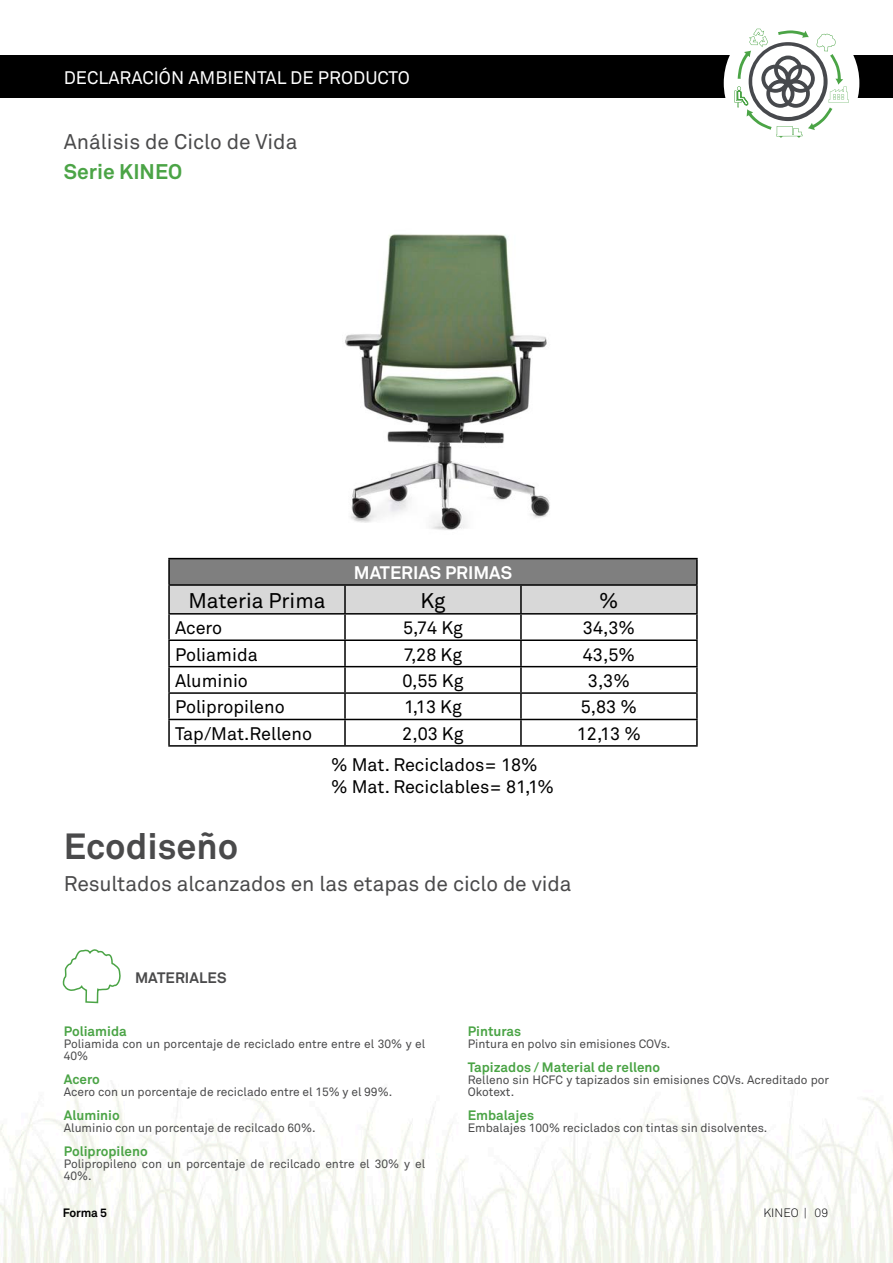
<style>
.page{position:relative;width:893px;height:1263px;background:#fff}
.page>*{position:absolute;margin:0;border:0;box-sizing:border-box;transform-origin:0 0}
.t1{font:700 36px "Akkurat";color:#4a4a4b}
.t2{font:21px "Akkurat";color:#4a4a4b}
.t3{font:21px "Akkurat";color:#000}
.t4{font:700 21px "Akkurat";color:#4ba446}
.t5{font:18px/21.6px "Akkurat";color:#000}
.t6{font:18px "Akkurat";color:#fff}
.t7{font:700 18px "Akkurat";color:#fff}
.t8{font:700 15px "Akkurat";letter-spacing:.005em;color:#4a4a4b}
.t9{font:700 13.5px "Akkurat";color:#4ba446}
.t10{font:12px/12px "Akkurat";color:#4a4a4b}
.t11{font:300 12px "Akkurat";color:#000}
.t12{font:700 12px "Akkurat";letter-spacing:-.02em;color:#000}
</style>
<div class="page">
<img style="left:0;top:1080px;width:893px;height:183px">
<svg style="left:62px;top:949px;width:59px;height:55px"></svg>
<div style="left:0;top:55px;width:893px;height:43px;background:#000"></div>
<div style="left:724px;top:15px;width:135px;height:136px;background:#fff;border-radius:50%"></div>
<svg style="left:735px;top:29px;width:114px;height:109px"></svg>
<img style="left:345px;top:234px;width:205px;height:296px">
<div style="left:169px;top:559px;width:528px;height:26px;background:#7f7f7f"></div>
<div style="left:170px;top:586px;width:526px;height:27px;background:#d8d8d8"></div>
<hr style="left:168px;top:586px;width:2px;height:27px;background:#000">
<hr style="left:344px;top:586px;width:2px;height:27px;background:#000">
<hr style="left:520px;top:586px;width:2px;height:27px;background:#000">
<hr style="left:696px;top:586px;width:2px;height:27px;background:#000">
<hr style="left:168px;top:613px;width:177px;height:2px;background:#000">
<hr style="left:168px;top:615px;width:2px;height:24px;background:#000">
<hr style="left:345px;top:613px;width:176px;height:2px;background:#000">
<hr style="left:344px;top:615px;width:2px;height:24px;background:#000">
<hr style="left:521px;top:613px;width:177px;height:2px;background:#000">
<hr style="left:520px;top:615px;width:2px;height:24px;background:#000">
<hr style="left:696px;top:615px;width:2px;height:24px;background:#000">
<hr style="left:168px;top:639px;width:177px;height:2px;background:#000">
<hr style="left:168px;top:641px;width:2px;height:25px;background:#000">
<hr style="left:345px;top:639px;width:176px;height:2px;background:#000">
<hr style="left:344px;top:641px;width:2px;height:25px;background:#000">
<hr style="left:521px;top:639px;width:177px;height:2px;background:#000">
<hr style="left:520px;top:641px;width:2px;height:25px;background:#000">
<hr style="left:696px;top:641px;width:2px;height:25px;background:#000">
<hr style="left:168px;top:666px;width:177px;height:1px;background:#000">
<hr style="left:168px;top:667px;width:2px;height:25px;background:#000">
<hr style="left:345px;top:666px;width:176px;height:1px;background:#000">
<hr style="left:344px;top:667px;width:2px;height:25px;background:#000">
<hr style="left:521px;top:666px;width:177px;height:1px;background:#000">
<hr style="left:520px;top:667px;width:2px;height:25px;background:#000">
<hr style="left:696px;top:667px;width:2px;height:25px;background:#000">
<hr style="left:168px;top:692px;width:177px;height:2px;background:#000">
<hr style="left:168px;top:694px;width:2px;height:25px;background:#000">
<hr style="left:345px;top:692px;width:176px;height:2px;background:#000">
<hr style="left:344px;top:694px;width:2px;height:25px;background:#000">
<hr style="left:521px;top:692px;width:177px;height:2px;background:#000">
<hr style="left:520px;top:694px;width:2px;height:25px;background:#000">
<hr style="left:696px;top:694px;width:2px;height:25px;background:#000">
<hr style="left:168px;top:719px;width:177px;height:1px;background:#000">
<hr style="left:168px;top:720px;width:2px;height:25px;background:#000">
<hr style="left:345px;top:719px;width:176px;height:1px;background:#000">
<hr style="left:344px;top:720px;width:2px;height:25px;background:#000">
<hr style="left:521px;top:719px;width:177px;height:1px;background:#000">
<hr style="left:520px;top:720px;width:2px;height:25px;background:#000">
<hr style="left:696px;top:720px;width:2px;height:25px;background:#000">
<hr style="left:168px;top:745px;width:177px;height:2px;background:#000">
<hr style="left:345px;top:745px;width:176px;height:2px;background:#000">
<hr style="left:521px;top:745px;width:177px;height:2px;background:#000">
<hr style="left:168px;top:559px;width:2px;height:25px;background:#000">
<hr style="left:696px;top:559px;width:2px;height:25px;background:#000">
<hr style="left:168px;top:558px;width:177px;height:1px;background:#000">
<hr style="left:345px;top:558px;width:176px;height:1px;background:#000">
<hr style="left:521px;top:558px;width:177px;height:1px;background:#000">
<hr style="left:168px;top:584px;width:177px;height:2px;background:#000">
<hr style="left:345px;top:584px;width:176px;height:2px;background:#000">
<hr style="left:521px;top:584px;width:177px;height:2px;background:#000">
<h3 class="t6" style="left:64px;top:66px;width:347px">DECLARACIÓN AMBIENTAL DE PRODUCTO</h3>
<h2 class="t2" style="left:64px;top:128px;width:235px">Análisis de Ciclo de Vida</h2>
<h2 class="t4" style="left:64px;top:158px;width:120px">Serie KINEO</h2>
<h3 class="t7" style="left:354px;top:561px;width:160px">MATERIAS PRIMAS</h3>
<h2 class="t3" style="left:188px;top:587px;width:139px">Materia Prima</h2>
<h2 class="t3" style="left:420px;top:587px;width:27px">Kg</h2>
<h2 class="t3" style="left:599px;top:587px;width:21px">%</h2>
<h3 class="t5" style="left:175px;top:617px;width:49px">Acero</h3>
<h3 class="t5" style="left:403px;top:617px;width:61px">5,74 Kg</h3>
<h3 class="t5" style="left:583px;top:617px;width:54px">34,3%</h3>
<h3 class="t5" style="left:175px;top:643px;width:84px">Poliamida</h3>
<h3 class="t5" style="left:404px;top:643px;width:60px">7,28 Kg</h3>
<h3 class="t5" style="left:583px;top:643px;width:54px">43,5%</h3>
<h3 class="t5" style="left:175px;top:670px;width:75px">Aluminio</h3>
<h3 class="t5" style="left:402px;top:670px;width:62px">0,55 Kg</h3>
<h3 class="t5" style="left:588px;top:670px;width:43px">3,3%</h3>
<h3 class="t5" style="left:175px;top:696px;width:111px">Polipropileno</h3>
<h3 class="t5" style="left:404px;top:696px;width:59px">1,13 Kg</h3>
<h3 class="t5" style="left:581px;top:696px;width:58px">5,83 %</h3>
<h3 class="t5" style="left:175px;top:722px;width:139px">Tap/Mat.Relleno</h3>
<h3 class="t5" style="left:402px;top:722px;width:63px">2,03 Kg</h3>
<h3 class="t5" style="left:577px;top:722px;width:66px">12,13 %</h3>
<h3 class="t5" style="left:331px;top:754px;width:224px">% Mat. Reciclados= 18% % Mat. Reciclables= 81,1%</h3>
<h1 class="t1" style="left:64px;top:823px;width:176px">Ecodiseño</h1>
<h2 class="t2" style="left:64px;top:870px;width:509px">Resultados alcanzados en las etapas de ciclo de vida</h2>
<p class="t8" style="left:135px;top:968px;width:93px">MATERIALES</p>
<p class="t9" style="left:64px;top:1023px;width:64px">Poliamida</p>
<p class="t10" style="left:64px;top:1037px;width:363px">Poliamida con un porcentaje de reciclado entre entre el 30% y el<br>40%</p>
<p class="t9" style="left:64px;top:1071px;width:38px">Acero</p>
<p class="t10" style="left:64px;top:1085px;width:330px">Acero con un porcentaje de reciclado entre el 15% y el 99%.</p>
<p class="t9" style="left:64px;top:1107px;width:57px">Aluminio</p>
<p class="t10" style="left:64px;top:1121px;width:253px">Aluminio con un porcentaje de recilcado 60%.</p>
<p class="t9" style="left:64px;top:1143px;width:85px">Polipropileno</p>
<p class="t10" style="left:64px;top:1157px;width:363px">Polipropileno con un porcentaje de recilcado entre el 30% y el<br>40%.</p>
<p class="t9" style="left:468px;top:1023px;width:55px">Pinturas</p>
<p class="t10" style="left:468px;top:1037px;width:204px">Pintura en polvo sin emisiones COVs.</p>
<p class="t9" style="left:468px;top:1059px;width:194px">Tapizados / Material de relleno</p>
<p class="t10" style="left:468px;top:1073px;width:363px">Relleno sin HCFC y tapizados sin emisiones COVs. Acreditado por<br>Okotext.</p>
<p class="t9" style="left:468px;top:1107px;width:68px">Embalajes</p>
<p class="t10" style="left:468px;top:1121px;width:301px">Embalajes 100% reciclados con tintas sin disolventes.</p>
<p class="t12" style="left:63px;top:1205px;width:46px">Forma 5</p>
<p class="t11" style="left:763px;top:1205px;width:66px">KINEO | 09</p>
</div>
